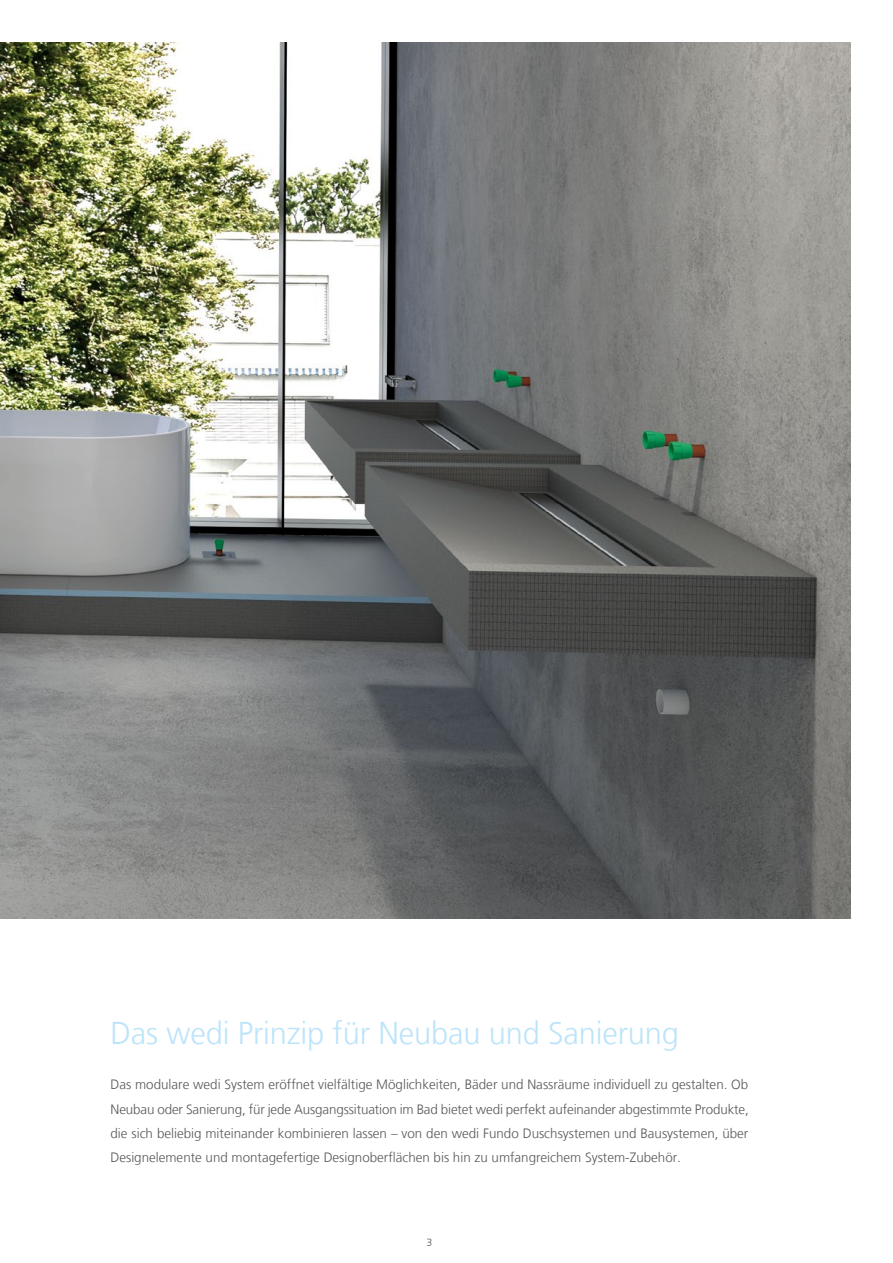
<style>
.page{position:relative;width:893px;height:1263px;background:#fff}
.page>*{position:absolute;margin:0;border:0;box-sizing:border-box;transform-origin:0 0}
.t1{font:300 31.5px "Frutiger LT Com";letter-spacing:-.005em;color:#bce4fa}
.t2{font:300 13.5px/24px "Frutiger LT Com";color:#575756;text-align:justify}
.t3{font:300 10.5px "Frutiger LT Com";color:#575756}
</style>
<div class="page">
<img style="left:0;top:43px;width:850px;height:875px">
<h1 class="t1" style="left:111px;top:1015px;width:570px">Das wedi Prinzip für Neubau und Sanierung</h1>
<p class="t2" style="left:111px;top:1073px;width:640px">Das modulare wedi System eröffnet vielfältige Möglichkeiten, Bäder und Nassräume individuell zu gestalten. Ob Neubau oder Sanierung, für jede Ausgangssituation im Bad bietet wedi perfekt aufeinander abgestimmte Produkte, die sich beliebig miteinander kombinieren lassen – von den wedi Fundo Duschsystemen und Bausystemen, über Designelemente und montagefertige Designoberflächen bis hin zu umfangreichem System-Zubehör.</p>
<p class="t3" style="left:427px;top:1236px;width:7px">3</p>
</div>
